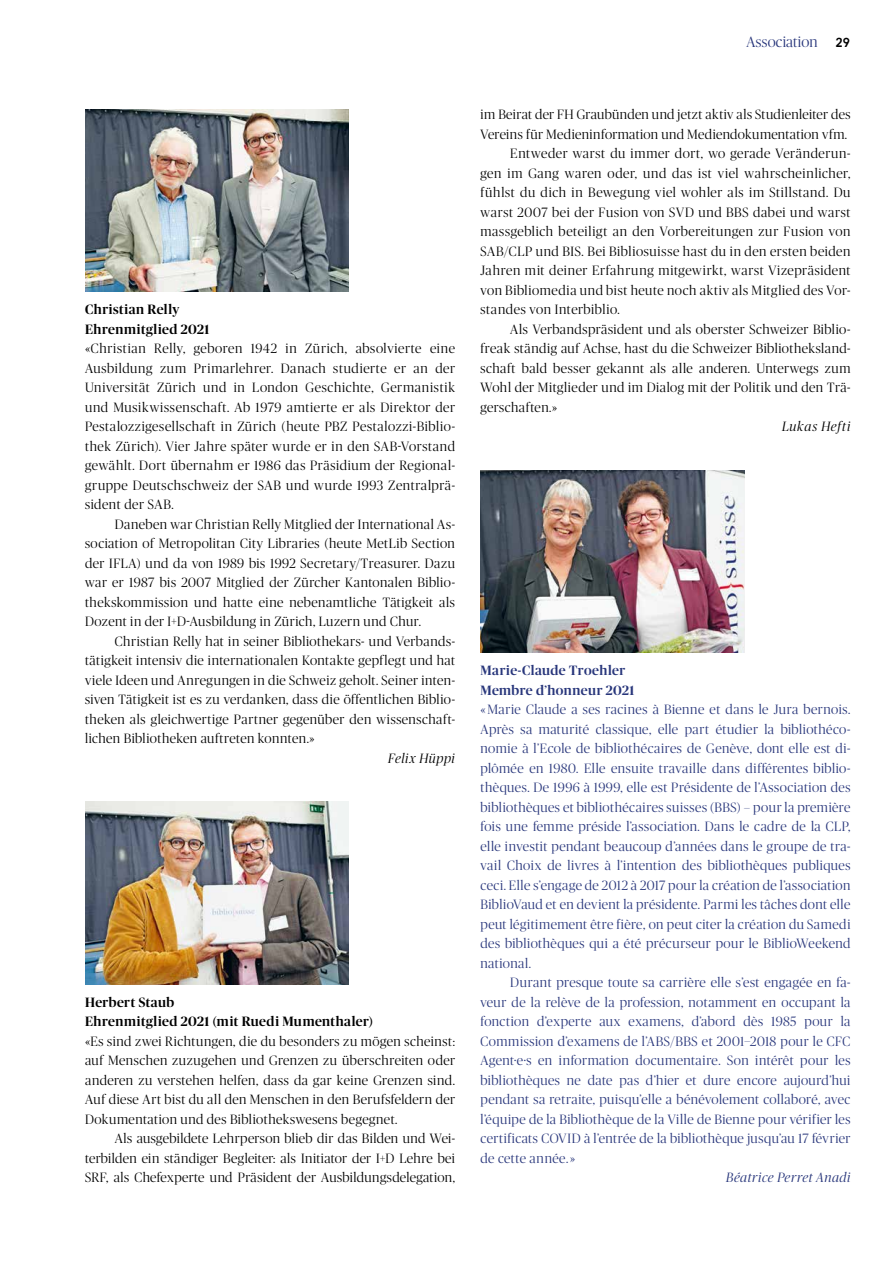
<style>
.page{position:relative;width:893px;height:1263px;background:#fff}
.page>*{position:absolute;margin:0;border:0;box-sizing:border-box;transform-origin:0 0}
.t1{font:300 15px "Publico Banner";letter-spacing:.015em;color:#28367b}
.t2{font:300 13.5px/19.5px "Publico Banner";letter-spacing:.04em;color:#000;text-align:justify}
.t3{font:300 13.5px/19.5px "Publico Banner";letter-spacing:.03em;color:#28367b;text-align:justify}
.t4{font:300 13.5px "Publico Banner";letter-spacing:.02em;color:#000}
.t5{font:500 13.5px/19.5px "Publico Banner";letter-spacing:.035em;color:#000}
.t6{font:500 13.5px/19.5px "Publico Banner";letter-spacing:.03em;color:#28367b}
.t7{font:italic 300 13.5px "Publico Banner";letter-spacing:.045em;color:#000}
.t8{font:italic 300 13.5px "Publico Banner";letter-spacing:.035em;color:#28367b}
.s1{font-family:"F37 Ginger";font-weight:700;font-size:12.3px;color:#000}
</style>
<div class="page">
<img style="left:85px;top:110px;width:264px;height:182px">
<img style="left:85px;top:802px;width:264px;height:182px">
<img style="left:480px;top:470px;width:264px;height:183px">
<p class="t5" style="left:85px;top:299px;width:126px">Christian Relly<br>Ehrenmitglied 2021</p>
<p class="t2" style="left:85px;top:338px;width:371px">«Christian Relly, geboren 1942 in Zürich, absolvierte eine Ausbildung zum Primarlehrer. Danach studierte er an der Universität Zürich und in London Geschichte, Germanistik und Musikwissenschaft. Ab 1979 amtierte er als Direktor der Pestalozzigesellschaft in Zürich (heute PBZ Pestalozzi-Biblio&shy;thek Zürich). Vier Jahre später wurde er in den SAB-Vorstand gewählt. Dort übernahm er 1986 das Präsidium der Regional&shy;gruppe Deutschschweiz der SAB und wurde 1993 Zentralprä&shy;sident der SAB.</p>
<p class="t2" style="left:85px;top:514px;width:371px;text-indent:30px">Daneben war Christian Relly Mitglied der International As&shy;sociation of Metropolitan City Libraries (heute MetLib Section der IFLA) und da von 1989 bis 1992 Secretary/Treasurer. Dazu war er 1987 bis 2007 Mitglied der Zürcher Kantonalen Biblio&shy;thekskommission und hatte eine nebenamtliche Tätigkeit als Dozent in der I+D-Ausbildung in Zürich, Luzern und Chur.</p>
<p class="t2" style="left:85px;top:631px;width:371px;text-indent:30px">Christian Relly hat in seiner Bibliothekars- und Verbands&shy;tätigkeit intensiv die internationalen Kontakte gepflegt und hat viele Ideen und Anregungen in die Schweiz geholt. Seiner inten&shy;siven Tätigkeit ist es zu verdanken, dass die öffentlichen Biblio&shy;theken als gleichwertige Partner gegenüber den wissenschaft&shy;lichen Bibliotheken auftreten konnten.»</p>
<p class="t7" style="left:388px;top:749px;width:68px">Felix Hüppi</p>
<p class="t5" style="left:85px;top:991px;width:289px">Herbert Staub<br>Ehrenmitglied 2021 (mit Ruedi Mumenthaler)</p>
<p class="t2" style="left:85px;top:1030px;width:371px">«Es sind zwei Richtungen, die du besonders zu mögen scheinst: auf Menschen zuzugehen und Grenzen zu überschreiten oder anderen zu verstehen helfen, dass da gar keine Grenzen sind.<br>Auf diese Art bist du all den Menschen in den Berufsfeldern der Dokumentation und des Bibliothekswesens begegnet.</p>
<p class="t2" style="left:85px;top:1128px;width:371px;text-indent:30px">Als ausgebildete Lehrperson blieb dir das Bilden und Wei&shy;terbilden ein ständiger Begleiter: als Initiator der I+D Lehre bei SRF, als Chefexperte und Präsident der Ausbildungsdelegation,</p>
<p class="t1" style="left:746px;top:32px;width:105px">Association <span class="s1">29</span></p>
<p class="t4" style="left:480px;top:106px;width:371px">im Beirat der FH Graubünden und jetzt aktiv als Studienleiter des</p>
<p class="t4" style="left:480px;top:125px;width:368px">Vereins für Medieninformation und Mediendokumentation vfm.</p>
<p class="t2" style="left:510px;top:143px;width:342px">Entweder warst du immer dort, wo gerade Veränderun-</p>
<p class="t2" style="left:480px;top:163px;width:371px">gen im Gang waren oder, und das ist viel wahrscheinlicher,</p>
<p class="t2" style="left:480px;top:182px;width:371px">fühlst du dich in Bewegung viel wohler als im Stillstand. Du</p>
<p class="t2" style="left:480px;top:202px;width:371px">warst 2007 bei der Fusion von SVD und BBS dabei und warst</p>
<p class="t2" style="left:480px;top:221px;width:371px">massgeblich beteiligt an den Vorbereitungen zur Fusion von</p>
<p class="t2" style="left:480px;top:241px;width:371px">SAB/CLP und BIS. Bei Bibliosuisse hast du in den ersten beiden</p>
<p class="t2" style="left:480px;top:260px;width:371px">Jahren mit deiner Erfahrung mitgewirkt, warst Vizepräsident</p>
<p class="t2" style="left:480px;top:280px;width:371px">von Bibliomedia und bist heute noch aktiv als Mitglied des Vor-</p>
<p class="t2" style="left:480px;top:299px;width:141px">standes von Interbiblio.</p>
<p class="t2" style="left:510px;top:319px;width:342px">Als Verbandspräsident und als oberster Schweizer Biblio-</p>
<p class="t2" style="left:480px;top:338px;width:371px">freak ständig auf Achse, hast du die Schweizer Bibliotheksland-</p>
<p class="t2" style="left:480px;top:358px;width:371px">schaft bald besser gekannt als alle anderen. Unterwegs zum</p>
<p class="t2" style="left:480px;top:377px;width:371px">Wohl der Mitglieder und im Dialog mit der Politik und den Trä-</p>
<p class="t2" style="left:480px;top:397px;width:78px">gerschaften.»</p>
<p class="t7" style="left:782px;top:418px;width:70px">Lukas Hefti</p>
<p class="t6" style="left:480px;top:660px;width:155px">Marie-Claude Troehler<br>Membre d’honneur 2021</p>
<p class="t3" style="left:480px;top:699px;width:371px">« Marie Claude a ses racines à Bienne et dans le Jura bernois.<br>Après sa maturité classique, elle part étudier la bibliothéco&shy;nomie à l’Ecole de bibliothécaires de Genève, dont elle est di&shy;plômée en 1980. Elle ensuite travaille dans différentes biblio&shy;thèques. De 1996 à 1999, elle est Présidente de l’Association des bibliothèques et bibliothécaires suisses (BBS) – pour la première fois une femme préside l’association. Dans le cadre de la CLP, elle investit pendant beaucoup d’années dans le groupe de tra&shy;vail Choix de livres à l’intention des bibliothèques publiques ceci. Elle s’engage de 2012 à 2017 pour la création de l’association BiblioVaud et en devient la présidente. Parmi les tâches dont elle peut légitimement être fière, on peut citer la création du Samedi des bibliothèques qui a été précurseur pour le BiblioWeekend national.</p>
<p class="t3" style="left:480px;top:972px;width:371px;text-indent:30px">Durant presque toute sa carrière elle s’est engagée en fa&shy;veur de la relève de la profession, notamment en occupant la fonction d’experte aux examens, d’abord dès 1985 pour la Commission d’examens de l’ABS/BBS et 2001–2018 pour le CFC Agent·e·s en information documentaire. Son intérêt pour les bibliothèques ne date pas d’hier et dure encore aujourd’hui pendant sa retraite, puisqu’elle a bénévolement collaboré, avec l’équipe de la Bibliothèque de la Ville de Bienne pour vérifier les certificats COVID à l’entrée de la bibliothèque jusqu’au 17 février de cette année. »</p>
<p class="t8" style="left:726px;top:1168px;width:126px">Béatrice Perret Anadi</p>
</div>
